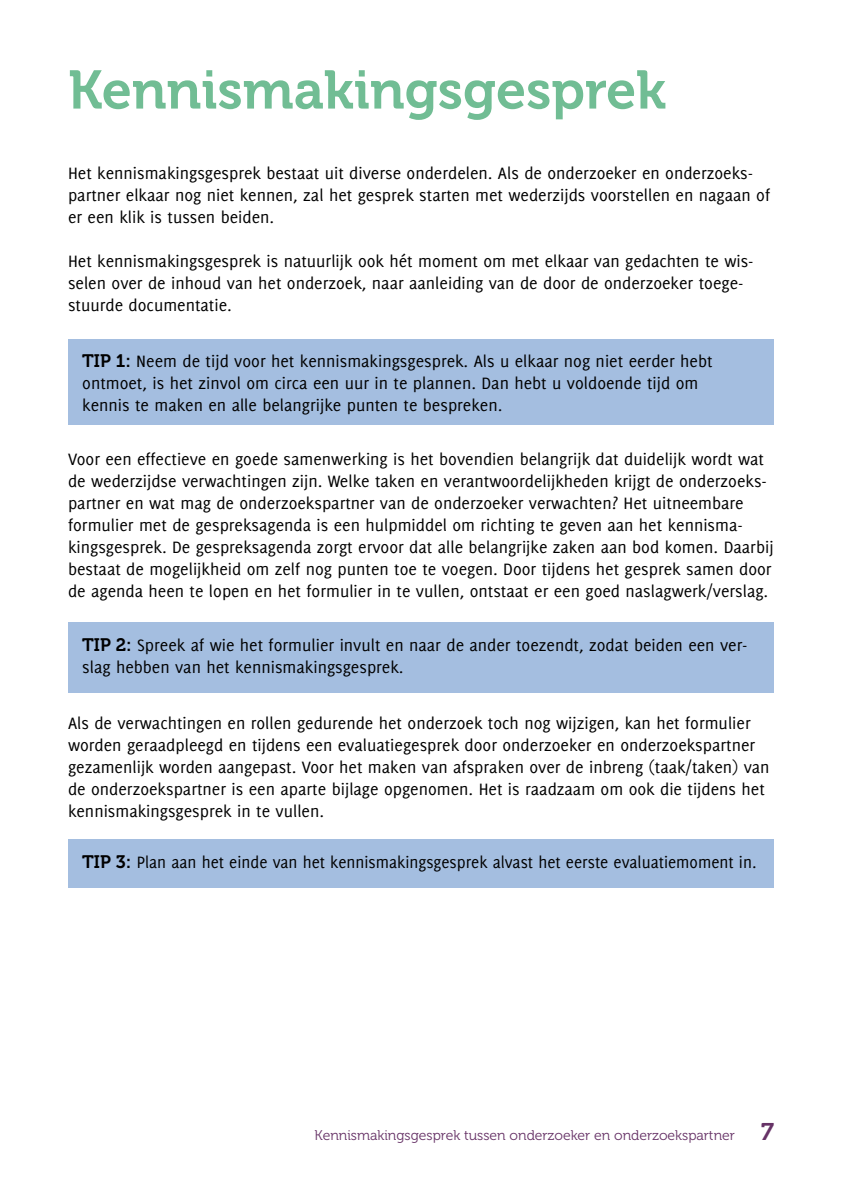
<style>
.page{position:relative;width:842px;height:1191px;background:#fff}
.page>*{position:absolute;margin:0;border:0;box-sizing:border-box;transform-origin:0 0}
.t1{font:54px "Museo 700";color:#71bd94}
.t2{font:18px/22px "Delicious";color:#000}
.t3{font:18px "Delicious";color:#000;scale:.96 1}
.t4{font:14px "Museo 300";color:#663266}
.s1{font-family:"Museo 700"}
.s2{font-family:"Museo 700";font-size:24px}
</style>
<div class="page">
<div style="left:68px;top:339px;width:706px;height:85px;background:#a4bee0"></div>
<div style="left:68px;top:622px;width:706px;height:71px;background:#a4bee0"></div>
<div style="left:68px;top:839px;width:706px;height:48px;background:#a4bee0"></div>
<h1 class="t1" style="left:68px;top:60px;width:599px">Kennismakingsgesprek</h1>
<p class="t2" style="left:68px;top:161px;width:704px">Het kennismakingsgesprek bestaat uit diverse onderdelen. Als de onderzoeker en onderzoeks&shy;partner elkaar nog niet kennen, zal het gesprek starten met wederzijds voorstellen en nagaan of er een klik is tussen beiden.</p>
<p class="t2" style="left:68px;top:249px;width:687px">Het kennismakingsgesprek is natuurlijk ook hét moment om met elkaar van gedachten te wis&shy;selen over de inhoud van het onderzoek, naar aanleiding van de door de onderzoeker toege&shy;stuurde documentatie.</p>
<p class="t2" style="left:82px;top:350px;width:632px"><span class="s1">tip 1:</span> Neem de tijd voor het kennismakingsgesprek. Als u elkaar nog niet eerder hebt ontmoet, is het zinvol om circa een uur in te plannen. Dan hebt u voldoende tijd om kennis te maken en alle belangrijke punten te bespreken.</p>
<p class="t2" style="left:68px;top:447px;width:707px">Voor een effectieve en goede samenwerking is het bovendien belangrijk dat duidelijk wordt wat de wederzijdse verwachtingen zijn. Welke taken en verantwoordelijkheden krijgt de onderzoeks&shy;partner en wat mag de onderzoekspartner van de onderzoeker verwachten? Het uitneembare formulier met de gespreksagenda is een hulpmiddel om richting te geven aan het kennisma&shy;kingsgesprek. De gespreksagenda zorgt ervoor dat alle belangrijke zaken aan bod komen. Daarbij bestaat de mogelijkheid om zelf nog punten toe te voegen. Door tijdens het gesprek samen door de agenda heen te lopen en het formulier in te vullen, ontstaat er een goed naslagwerk/verslag.</p>
<p class="t2" style="left:82px;top:633px;width:667px"><span class="s1">tip 2:</span> Spreek af wie het formulier invult en naar de ander toezendt, zodat beiden een ver&shy;slag hebben van het kennismakingsgesprek.</p>
<p class="t2" style="left:68px;top:711px;width:703px">Als de verwachtingen en rollen gedurende het onderzoek toch nog wijzigen, kan het formulier worden geraadpleegd en tijdens een evaluatiegesprek door onderzoeker en onderzoekspartner gezamenlijk worden aangepast. Voor het maken van afspraken over de inbreng (taak/taken) van de onderzoekspartner is een aparte bijlage opgenomen. Het is raadzaam om ook die tijdens het kennismakingsgesprek in te vullen.</p>
<p class="t3" style="left:82px;top:851px;width:704px"><span class="s1">tip 3:</span> Plan aan het einde van het kennismakingsgesprek alvast het eerste evaluatiemoment in.</p>
<p class="t4" style="left:315px;top:1127px;width:461px">Kennismakingsgesprek tussen onderzoeker en onderzoekspartner <span class="s2">7</span></p>
</div>
